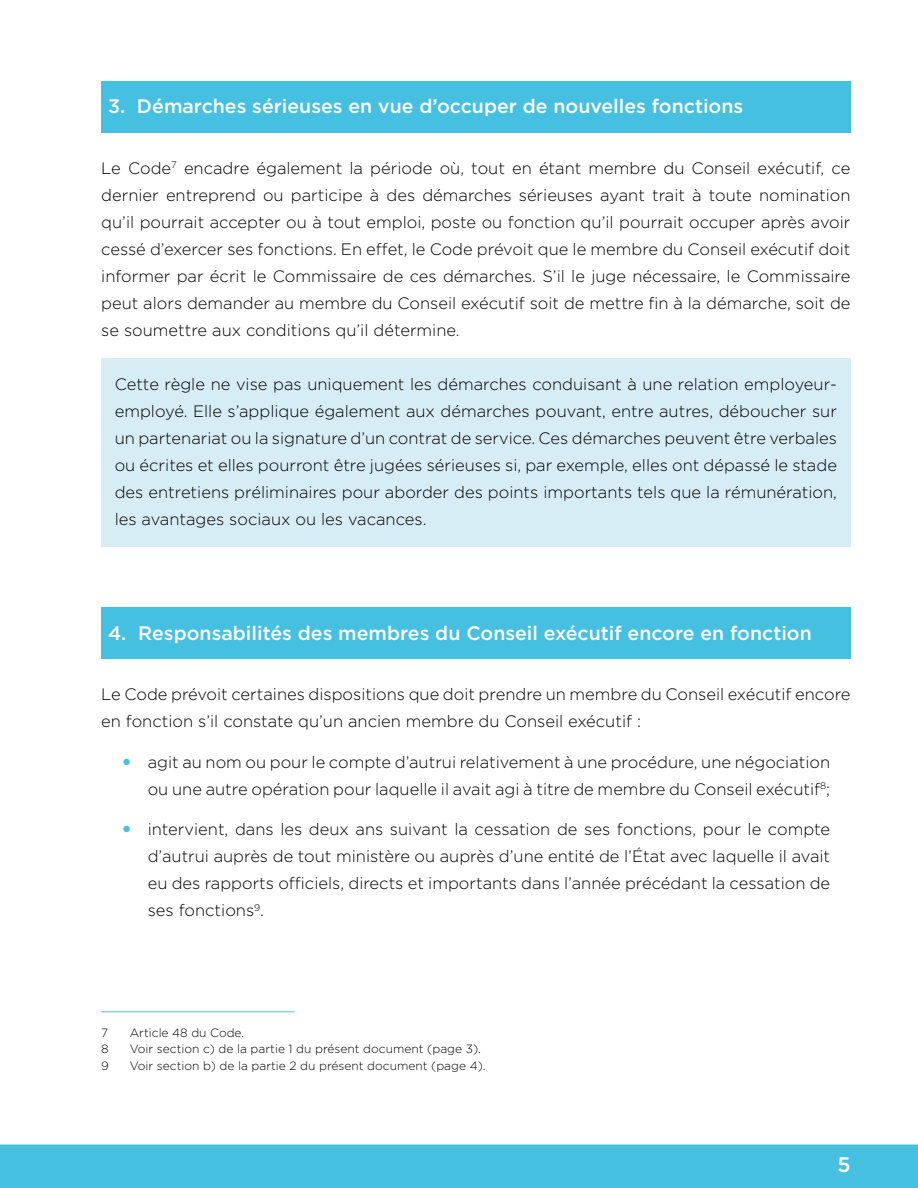
<style>
.page{position:relative;width:918px;height:1188px;background:#fff}
.page>*{position:absolute;margin:0;border:0;box-sizing:border-box;transform-origin:0 0}
.t1{font:500 21px "Gotham";color:#fff}
.t2{font:500 19.5px "Gotham";color:#fff}
.t3{font:300 16.5px/27px "Gotham";color:#000;text-align:justify}
.t4{font:300 12px "Gotham";color:#000}
</style>
<div class="page">
<div style="left:0;top:1144px;width:918px;height:44px;background:#46c0e0"></div>
<div style="left:101px;top:608px;width:749px;height:51px;background:#46c0e0"></div>
<div style="left:101px;top:358px;width:749px;height:189px;background:#d7edf5"></div>
<div style="left:101px;top:81px;width:749px;height:52px;background:#46c0e0"></div>
<hr style="left:101px;top:1012px;width:194px;height:1px;background:#46c0e0">
<p class="t2" style="left:108px;top:93px;width:637px">3. Démarches sérieuses en vue d’occuper de nouvelles fonctions</p>
<p class="t3" style="left:101px;top:154px;width:751px">Le Code<sup>7</sup> encadre également la période où, tout en étant membre du Conseil exécutif, ce dernier entreprend ou participe à des démarches sérieuses ayant trait à toute nomination qu’il pourrait accepter ou à tout emploi, poste ou fonction qu’il pourrait occuper après avoir cessé d’exercer ses fonctions. En effet, le Code prévoit que le membre du Conseil exécutif doit informer par écrit le Commissaire de ces démarches. S’il le juge nécessaire, le Commissaire peut alors demander au membre du Conseil exécutif soit de mettre fin à la démarche, soit de se soumettre aux conditions qu’il détermine.</p>
<p class="t3" style="left:115px;top:370px;width:724px">Cette règle ne vise pas uniquement les démarches conduisant à une relation employeur&shy;employé. Elle s’applique également aux démarches pouvant, entre autres, déboucher sur un partenariat ou la signature d’un contrat de service. Ces démarches peuvent être verbales ou écrites et elles pourront être jugées sérieuses si, par exemple, elles ont dépassé le stade des entretiens préliminaires pour aborder des points importants tels que la rémunération, les avantages sociaux ou les vacances.</p>
<p class="t2" style="left:108px;top:620px;width:705px">4. Responsabilités des membres du Conseil exécutif encore en fonction</p>
<p class="t3" style="left:101px;top:681px;width:751px">Le Code prévoit certaines dispositions que doit prendre un membre du Conseil exécutif encore en fonction s’il constate qu’un ancien membre du Conseil exécutif :</p>
<p class="t3" style="left:148px;top:748px;width:684px">agit au nom ou pour le compte d’autrui relativement à une procédure, une négociation ou une autre opération pour laquelle il avait agi à titre de membre du Conseil exécutif<sup>8</sup>;</p>
<p class="t3" style="left:148px;top:816px;width:684px">intervient, dans les deux ans suivant la cessation de ses fonctions, pour le compte d’autrui auprès de tout ministère ou auprès d’une entité de l’État avec laquelle il avait eu des rapports officiels, directs et importants dans l’année précédant la cessation de ses fonctions<sup>9</sup>.</p>
<p class="t4" style="left:101px;top:1025px;width:9px">7</p>
<p class="t4" style="left:130px;top:1025px;width:116px">Article 48 du Code.</p>
<p class="t4" style="left:101px;top:1042px;width:9px">8</p>
<p class="t4" style="left:130px;top:1042px;width:353px">Voir section c) de la partie 1 du présent document (page 3).</p>
<p class="t4" style="left:101px;top:1058px;width:9px">9</p>
<p class="t4" style="left:130px;top:1058px;width:357px">Voir section b) de la partie 2 du présent document (page 4).</p>
<p class="t1" style="left:837px;top:1151px;width:15px">5</p>
</div>
